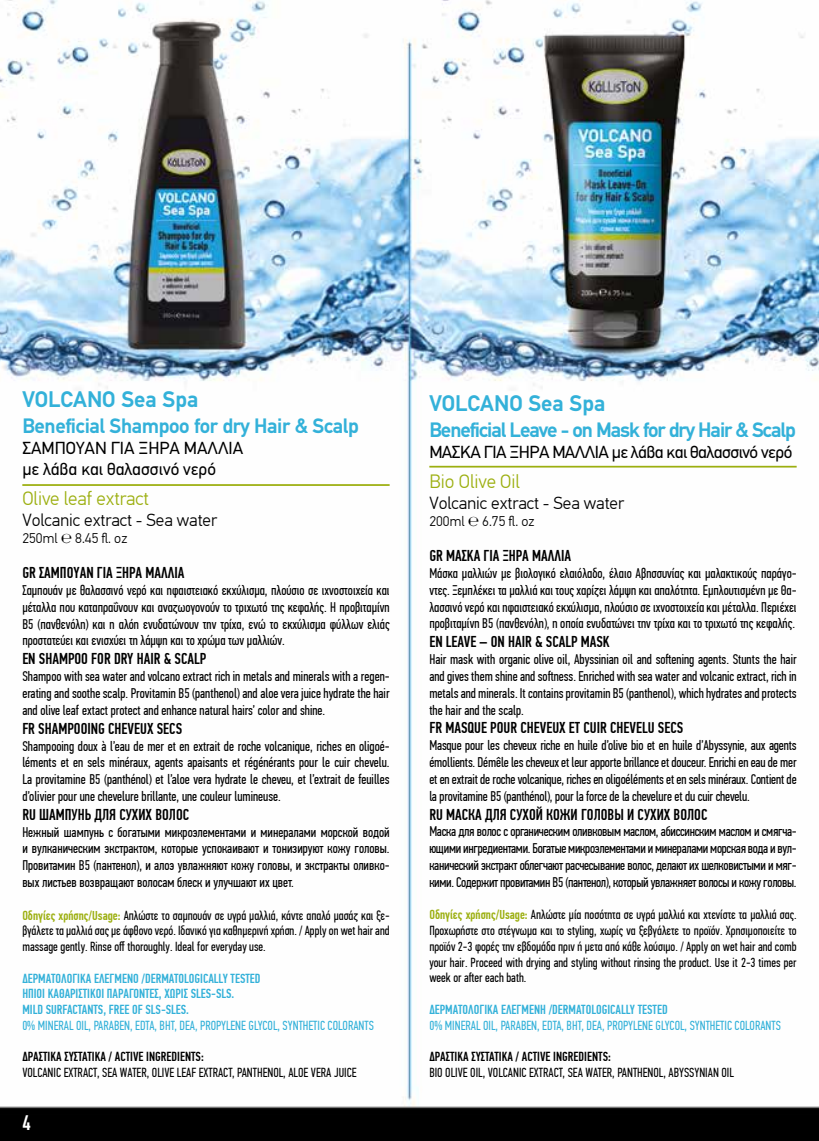
<style>
.page{position:relative;width:819px;height:1141px;background:#fff}
.page>*{position:absolute;margin:0;border:0;box-sizing:border-box;transform-origin:0 0}
.t1{font:700 22.75px "PF Din Text";color:#33b1d9}
.t2{font:700 21px "PF Din Text";letter-spacing:-.05em;color:#33b1d9}
.t3{font:700 21px "PF Din Text";letter-spacing:-.02em;color:#33b1d9}
.t4{font:500 21px "PF Din Text Comp Pro";color:#fff}
.t5{font:300 19.25px "PF Din Text Pro";color:#9caf10}
.t6{font:300 17.5px "PF Din Text Pro";color:#000}
.t7{font:17.5px/21px "PF Din Text";color:#000}
.t8{font:17.5px "PF Din Text";letter-spacing:-.03em;color:#000}
.t9{font:500 15.75px "PF Din Text Comp Pro";color:#000}
.t10{font:14px/16.8px "PF Din Text Comp Pro";color:#000;text-align:justify}
.t11{font:300 14px "PF Din Text Pro";color:#000}
.t12{font:13.12px/15.8px "PF Din Text Comp Pro";color:#000;text-align:justify}
.t13{font:500 13.12px/15.8px "PF Din Text Comp Pro";color:#33b1d9}
.t14{font:13.12px "PF Din Text Comp Pro";color:#33b1d9}
.t15{font:500 13.12px "PF Din Text Comp Pro";color:#000}
.s1{font-weight:500;color:#9caf10}
</style>
<div class="page">
<img style="left:0;top:0;width:819px;height:1141px">
<hr style="left:22px;top:484px;width:367px;height:2px;background:#9caf10">
<hr style="left:429px;top:466px;width:367px;height:2px;background:#9caf10">
<h1 class="t1" style="left:22px;top:386px;width:178px">VOLCANO Sea Spa</h1>
<h2 class="t3" style="left:22px;top:413px;width:338px">Beneficial Shampoo for dry Hair &amp; Scalp</h2>
<p class="t7" style="left:22px;top:437px;width:222px">ΣΑΜΠΟΥΑΝ ΓΙΑ ΞΗΡΑ ΜΑΛΛΙΑ με λάβα και θαλασσινό νερό</p>
<h3 class="t5" style="left:22px;top:487px;width:128px">Olive leaf extract</h3>
<p class="t6" style="left:22px;top:510px;width:196px">Volcanic extract - Sea water</p>
<p class="t11" style="left:22px;top:530px;width:106px">250ml ℮ 8.45 fl. oz</p>
<p class="t9" style="left:22px;top:564px;width:164px">GR ΣΑΜΠΟΥΑΝ ΓΙΑ ΞΗΡΑ ΜΑΛΛΙΑ</p>
<p class="t10" style="left:22px;top:582px;width:369px">Σαμπουάν με θαλασσινό νερό και ηφαιστειακό εκχύλισμα, πλούσιο σε ιχνοστοιχεία και μέταλλα που καταπραΰνουν και αναζωογονούν το τριχωτό της κεφαλής. Η προβιταμίνη Β5 (πανθενόλη) και η αλόη ενυδατώνουν την τρίχα, ενώ το εκχύλισμα φύλλων ελιάς προστατεύει και ενισχύει τη λάμψη και το χρώμα των μαλλιών.</p>
<p class="t9" style="left:22px;top:650px;width:185px">EN SHAMPOO FOR DRY HAIR &amp; SCALP</p>
<p class="t10" style="left:22px;top:668px;width:369px">Shampoo with sea water and volcano extract rich in metals and minerals with a regen&shy;erating and soothe scalp. Provitamin B5 (panthenol) and aloe vera juice hydrate the hair and olive leaf extact protect and enhance natural hairs’ color and shine.</p>
<p class="t9" style="left:22px;top:719px;width:161px">FR SHAMPOOING CHEVEUX SECS</p>
<p class="t10" style="left:22px;top:737px;width:369px">Shampooing doux à l’eau de mer et en extrait de roche volcanique, riches en oligoé&shy;léments et en sels minéraux, agents apaisants et régénérants pour le cuir chevelu.<br>La provitamine B5 (panthénol) et l’aloe vera hydrate le cheveu, et l’extrait de feuilles d’olivier pour une chevelure brillante, une couleur lumineuse.</p>
<p class="t9" style="left:22px;top:805px;width:168px">RU ШАМПУНЬ ДЛЯ СУХИХ ВОЛОС</p>
<p class="t10" style="left:22px;top:824px;width:369px">Нежный шампунь с богатыми микроэлементами и минералами морской водой и вулканическим экстрактом, которые успокаивают и тонизируют кожу головы.<br>Провитамин В5 (пантенол), и алоэ увлажняют кожу головы, и экстракты оливко&shy;вых листьев возвращают волосам блеск и улучшают их цвет.</p>
<p class="t12" style="left:22px;top:907px;width:369px"><span class="s1">Οδηγίες χρήσης/Usage:</span> Απλώστε το σαμπουάν σε υγρά μαλλιά, κάντε απαλό μασάζ και ξε&shy;βγάλετε τα μαλλιά σας με άφθονο νερό. Ιδανικό για καθημερινή χρήση. / Apply on wet hair and massage gently. Rinse off thoroughly. Ideal for everyday use.</p>
<p class="t13" style="left:22px;top:970px;width:240px">ΔΕΡΜΑΤΟΛΟΓΙΚΑ ΕΛΕΓΜΕΝΟ /DERMATOLOGICALLY TESTED<br>ΗΠΙΟΙ ΚΑΘΑΡΙΣΤΙΚΟΙ ΠΑΡΑΓΟΝΤΕΣ, ΧΩΡΙΣ SLES-SLS.<br>MILD SURFACTANTS, FREE OF SLS-SLES.</p>
<p class="t14" style="left:22px;top:1018px;width:353px">0% MINERAL OIL, PARABEN, EDTA, BHT, DEA, PROPYLENE GLYCOL, SYNTHETIC COLORANTS</p>
<p class="t15" style="left:22px;top:1049px;width:183px">ΔΡΑΣΤΙΚΑ ΣΥΣΤΑΤΙΚΑ / ACTIVE INGREDIENTS:</p>
<p class="t12" style="left:22px;top:1065px;width:336px">VOLCANIC EXTRACT, SEA WATER, OLIVE LEAF EXTRACT, PANTHENOL, ALOE VERA JUICE</p>
<h2 class="t4" style="left:22px;top:1110px;width:10px">4</h2>
<h1 class="t1" style="left:429px;top:390px;width:178px">VOLCANO Sea Spa</h1>
<h2 class="t2" style="left:429px;top:417px;width:368px">Beneficial Leave - on Mask for dry Hair &amp; Scalp</h2>
<p class="t8" style="left:429px;top:441px;width:364px">ΜΑΣΚΑ ΓΙΑ ΞΗΡΑ ΜΑΛΛΙΑ με λάβα και θαλασσινό νερό</p>
<h3 class="t5" style="left:429px;top:470px;width:92px">Bio Olive Oil</h3>
<p class="t6" style="left:429px;top:493px;width:196px">Volcanic extract - Sea water</p>
<p class="t11" style="left:429px;top:513px;width:106px">200ml ℮ 6.75 fl. oz</p>
<p class="t9" style="left:429px;top:547px;width:143px">GR ΜΑΣΚΑ ΓΙΑ ΞΗΡΑ ΜΑΛΛΙΑ</p>
<p class="t10" style="left:429px;top:565px;width:369px">Μάσκα μαλλιών με βιολογικό ελαιόλαδο, έλαιο Αβησσυνίας και μαλακτικούς παράγο&shy;ντες. Ξεμπλέκει τα μαλλιά και τους χαρίζει λάμψη και απαλότητα. Εμπλουτισμένη με Θα&shy;λασσινό νερό και ηφαιστειακό εκχύλισμα, πλούσιο σε ιχνοστοιχεία και μέταλλα. Περιέχει προβιταμίνη Β5 (πανθενόλη), η οποία ενυδατώνει την τρίχα και το τριχωτό της κεφαλής.</p>
<p class="t9" style="left:429px;top:633px;width:182px">EN LEAVE – ON HAIR &amp; SCALP MASK</p>
<p class="t10" style="left:429px;top:651px;width:369px">Hair mask with organic olive oil, Abyssinian oil and softening agents. Stunts the hair and gives them shine and softness. Enriched with sea water and volcanic extract, rich in metals and minerals. It contains provitamin B5 (panthenol), which hydrates and protects the hair and the scalp.</p>
<p class="t9" style="left:429px;top:719px;width:255px">FR MASQUE POUR CHEVEUX ET CUIR CHEVELU SECS</p>
<p class="t10" style="left:429px;top:737px;width:369px">Masque pour les cheveux riche en huile d’olive bio et en huile d’Abyssynie, aux agents émollients. Démêle les cheveux et leur apporte brillance et douceur. Enrichi en eau de mer et en extrait de roche volcanique, riches en oligoéléments et en sels minéraux. Contient de la provitamine B5 (panthénol), pour la force de la chevelure et du cuir chevelu.</p>
<p class="t9" style="left:429px;top:805px;width:279px">RU МАСКА ДЛЯ СУХОЙ КОЖИ ГОЛОВЫ И СУХИХ ВОЛОС</p>
<p class="t10" style="left:429px;top:823px;width:369px">Маска для волос с органическим оливковым маслом, абиссинским маслом и смягча&shy;ющими ингредиентами. Богатые микроэлементами и минералами морская вода и вул&shy;канический экстракт облегчают расчесывание волос, делают их шелковистыми и мяг&shy;кими. Содержит провитамин B5 (пантенол), который увлажняет волосы и кожу головы.</p>
<p class="t12" style="left:429px;top:907px;width:369px"><span class="s1">Οδηγίες χρήσης/Usage:</span> Απλώστε μία ποσότητα σε υγρά μαλλιά και χτενίστε τα μαλλιά σας.<br>Προχωρήστε στο στέγνωμα και το styling, χωρίς να ξεβγάλετε το προϊόν. Χρησιμοποιείτε το προϊόν 2-3 φορές την εβδομάδα πριν ή μετα από κάθε λούσιμο. / Apply on wet hair and comb your hair. Proceed with drying and styling without rinsing the product. Use it 2-3 times per week or after each bath.</p>
<p class="t13" style="left:429px;top:1002px;width:240px">ΔΕΡΜΑΤΟΛΟΓΙΚΑ ΕΛΕΓΜΕΝΗ /DERMATOLOGICALLY TESTED</p>
<p class="t14" style="left:429px;top:1018px;width:353px">0% MINERAL OIL, PARABEN, EDTA, BHT, DEA, PROPYLENE GLYCOL, SYNTHETIC COLORANTS</p>
<p class="t15" style="left:429px;top:1049px;width:183px">ΔΡΑΣΤΙΚΑ ΣΥΣΤΑΤΙΚΑ / ACTIVE INGREDIENTS:</p>
<p class="t12" style="left:429px;top:1065px;width:306px">BIO OLIVE OIL, VOLCANIC EXTRACT, SEA WATER, PANTHENOL, ABYSSYNIAN OIL</p>
</div>
